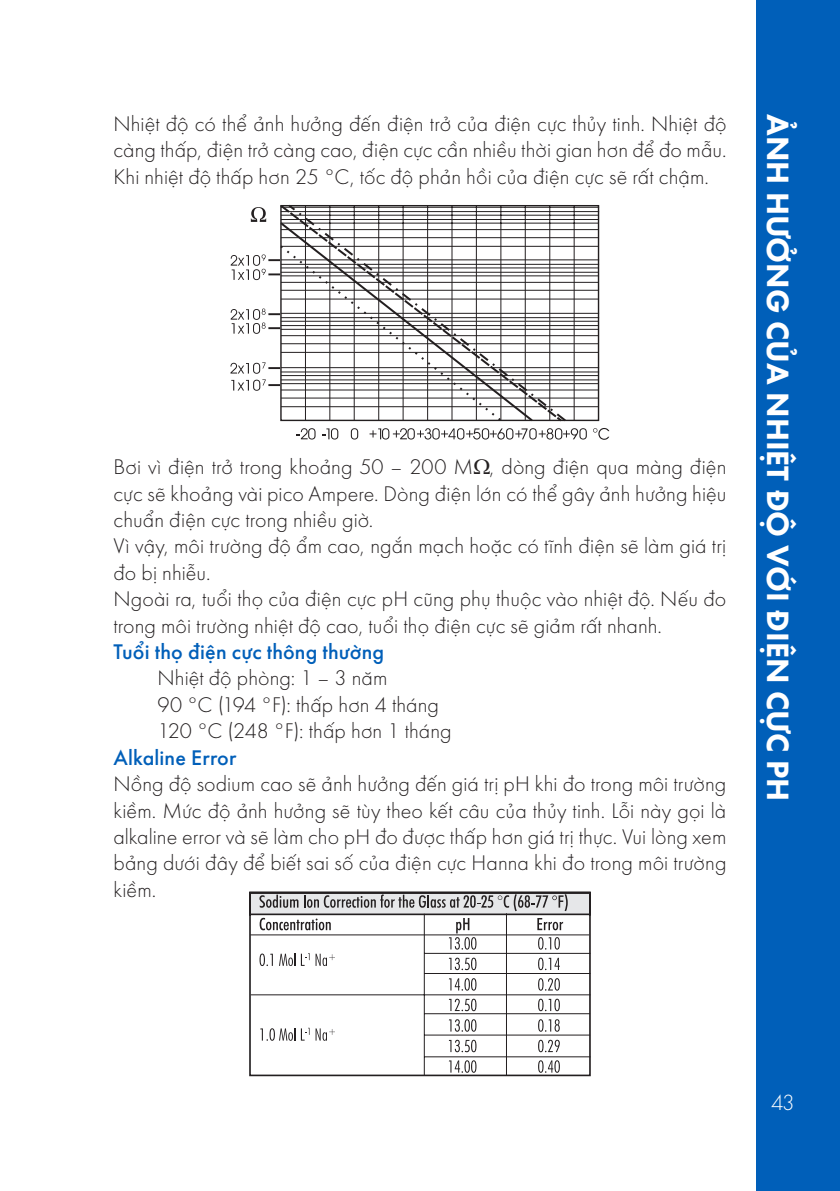
<style>
.page{position:relative;width:840px;height:1191px;background:#fff}
.page>*{position:absolute;margin:0;border:0;box-sizing:border-box;transform-origin:0 0}
.t1{font:700 32px "SVN Futura";color:#fff}
.t2{font:300 22.8px "SVN Futura";color:#fff}
.t3{font:300 22px/26.4px "SVN Futura";letter-spacing:.005em;color:#231f20;text-align:justify}
.t4{font:500 22px "SVN Futura";letter-spacing:.005em;color:#005fb9}
</style>
<div class="page">
<div style="left:755px;top:0;width:84px;height:1191px;background:#005fb9"></div>
<hr style="left:281px;top:406px;width:317px;height:1px;background:#231f20">
<hr style="left:281px;top:398px;width:317px;height:1px;background:#231f20">
<hr style="left:281px;top:390px;width:317px;height:1px;background:#231f20">
<hr style="left:281px;top:383px;width:317px;height:1px;background:#231f20">
<hr style="left:281px;top:379px;width:317px;height:1px;background:#231f20">
<hr style="left:281px;top:375px;width:317px;height:1px;background:#231f20">
<hr style="left:281px;top:371px;width:317px;height:1px;background:#231f20">
<hr style="left:281px;top:367px;width:317px;height:1px;background:#231f20">
<hr style="left:281px;top:352px;width:317px;height:1px;background:#231f20">
<hr style="left:281px;top:343px;width:317px;height:1px;background:#231f20">
<hr style="left:281px;top:335px;width:317px;height:1px;background:#231f20">
<hr style="left:281px;top:329px;width:317px;height:1px;background:#231f20">
<hr style="left:281px;top:325px;width:317px;height:1px;background:#231f20">
<hr style="left:281px;top:321px;width:317px;height:1px;background:#231f20">
<hr style="left:281px;top:317px;width:317px;height:1px;background:#231f20">
<hr style="left:281px;top:313px;width:317px;height:1px;background:#231f20">
<hr style="left:281px;top:299px;width:317px;height:1px;background:#231f20">
<hr style="left:281px;top:290px;width:317px;height:1px;background:#231f20">
<hr style="left:281px;top:282px;width:317px;height:1px;background:#231f20">
<hr style="left:281px;top:275px;width:317px;height:1px;background:#231f20">
<hr style="left:281px;top:272px;width:317px;height:1px;background:#231f20">
<hr style="left:281px;top:267px;width:317px;height:1px;background:#231f20">
<hr style="left:281px;top:264px;width:317px;height:1px;background:#231f20">
<hr style="left:281px;top:259px;width:317px;height:1px;background:#231f20">
<hr style="left:281px;top:246px;width:317px;height:1px;background:#231f20">
<hr style="left:281px;top:237px;width:317px;height:1px;background:#231f20">
<hr style="left:281px;top:229px;width:317px;height:1px;background:#231f20">
<hr style="left:281px;top:223px;width:317px;height:1px;background:#231f20">
<hr style="left:281px;top:219px;width:317px;height:1px;background:#231f20">
<hr style="left:281px;top:215px;width:317px;height:1px;background:#231f20">
<hr style="left:281px;top:211px;width:317px;height:1px;background:#231f20">
<hr style="left:281px;top:207px;width:317px;height:1px;background:#231f20">
<hr style="left:573px;top:206px;width:1px;height:214px;background:#231f20">
<svg style="left:230px;top:254px;width:48px;height:26px"></svg>
<svg style="left:230px;top:308px;width:48px;height:26px"></svg>
<svg style="left:230px;top:362px;width:48px;height:29px"></svg>
<svg style="left:322px;top:428px;width:16px;height:11px"></svg>
<svg style="left:350px;top:428px;width:8px;height:11px"></svg>
<svg style="left:593px;top:428px;width:16px;height:12px"></svg>
<svg style="left:251px;top:207px;width:15px;height:15px"></svg>
<svg style="left:296px;top:428px;width:19px;height:11px"></svg>
<svg style="left:369px;top:428px;width:217px;height:11px"></svg>
<svg style="left:278px;top:205px;width:8px;height:217px"></svg>
<svg style="left:286px;top:204px;width:281px;height:218px"></svg>
<svg style="left:249px;top:891px;width:342px;height:186px"></svg>
<svg style="left:260px;top:1028px;width:8px;height:12px"></svg>
<svg style="left:269px;top:1028px;width:6px;height:12px"></svg>
<svg style="left:270px;top:1029px;width:4px;height:10px"></svg>
<svg style="left:279px;top:1027px;width:16px;height:13px"></svg>
<svg style="left:301px;top:1027px;width:8px;height:13px"></svg>
<svg style="left:315px;top:1028px;width:20px;height:12px"></svg>
<svg style="left:259px;top:953px;width:6px;height:13px"></svg>
<svg style="left:260px;top:954px;width:4px;height:11px"></svg>
<svg style="left:266px;top:953px;width:7px;height:13px"></svg>
<svg style="left:279px;top:953px;width:16px;height:13px"></svg>
<svg style="left:301px;top:953px;width:8px;height:13px"></svg>
<svg style="left:315px;top:953px;width:20px;height:13px"></svg>
<svg style="left:259px;top:894px;width:308px;height:17px;background:#b9b9bb"></svg>
<svg style="left:259px;top:917px;width:71px;height:13px"></svg>
<svg style="left:537px;top:918px;width:25px;height:12px"></svg>
<svg style="left:448px;top:918px;width:27px;height:31px"></svg>
<svg style="left:448px;top:957px;width:27px;height:13px"></svg>
<svg style="left:448px;top:978px;width:27px;height:12px"></svg>
<svg style="left:448px;top:998px;width:27px;height:13px"></svg>
<svg style="left:448px;top:1019px;width:27px;height:12px"></svg>
<svg style="left:448px;top:1039px;width:27px;height:13px"></svg>
<svg style="left:448px;top:1060px;width:27px;height:12px"></svg>
<hr style="left:423px;top:913px;width:1px;height:162px;background:#231f20">
<hr style="left:506px;top:913px;width:1px;height:163px;background:#231f20">
<hr style="left:250px;top:994px;width:340px;height:1px;background:#231f20">
<hr style="left:424px;top:1013px;width:165px;height:1px;background:#231f20">
<hr style="left:424px;top:1034px;width:165px;height:1px;background:#231f20">
<hr style="left:424px;top:973px;width:166px;height:1px;background:#231f20">
<hr style="left:424px;top:1056px;width:166px;height:1px;background:#231f20">
<hr style="left:424px;top:953px;width:166px;height:1px;background:#231f20">
<svg style="left:537px;top:937px;width:6px;height:12px"></svg>
<svg style="left:539px;top:937px;width:19px;height:12px"></svg>
<svg style="left:537px;top:957px;width:6px;height:13px"></svg>
<svg style="left:539px;top:957px;width:20px;height:13px"></svg>
<svg style="left:537px;top:978px;width:6px;height:12px"></svg>
<svg style="left:539px;top:978px;width:19px;height:12px"></svg>
<svg style="left:537px;top:998px;width:6px;height:13px"></svg>
<svg style="left:539px;top:998px;width:19px;height:13px"></svg>
<svg style="left:537px;top:1019px;width:6px;height:12px"></svg>
<svg style="left:539px;top:1019px;width:20px;height:12px"></svg>
<svg style="left:537px;top:1039px;width:6px;height:13px"></svg>
<svg style="left:539px;top:1039px;width:20px;height:13px"></svg>
<svg style="left:537px;top:1060px;width:6px;height:12px"></svg>
<svg style="left:539px;top:1060px;width:19px;height:12px"></svg>
<hr style="left:250px;top:934px;width:339px;height:1px;background:#231f20">
<p class="t3" style="left:113px;top:109px;width:614px">Nhiệt độ có thể ảnh hưởng đến điện trở của điện cực thủy tinh. Nhiệt độ càng thấp, điện trở càng cao, điện cực cần nhiều thời gian hơn để đo mẫu.<br>Khi nhiệt độ thấp hơn 25 °C, tốc độ phản hồi của điện cực sẽ rất chậm.</p>
<p class="t3" style="left:113px;top:452px;width:614px">Bơi vì điện trở trong khoảng 50 – 200 M , dòng điện qua màng điện cực sẽ khoảng vài pico Ampere. Dòng điện lớn có thể gây ảnh hưởng hiệu chuẩn điện cực trong nhiều giờ.</p>
<p class="t3" style="left:113px;top:531px;width:614px">Vì vậy, môi trường độ ẩm cao, ngắn mạch hoặc có tĩnh điện sẽ làm giá trị đo bị nhiễu.</p>
<p class="t3" style="left:113px;top:584px;width:614px">Ngoài ra, tuổi thọ của điện cực pH cũng phụ thuộc vào nhiệt độ. Nếu đo trong môi trường nhiệt độ cao, tuổi thọ điện cực sẽ giảm rất nhanh.</p>
<p class="t4" style="left:113px;top:635px;width:272px">Tuổi thọ điện cực thông thường</p>
<p class="t3" style="left:157px;top:663px;width:231px">Nhiệt độ phòng: 1 – 3 năm</p>
<p class="t3" style="left:157px;top:690px;width:283px">90 °C (194 °F): thấp hơn 4 tháng</p>
<p class="t3" style="left:157px;top:716px;width:295px">120 °C (248 °F): thấp hơn 1 tháng</p>
<p class="t4" style="left:113px;top:741px;width:124px">Alkaline Error</p>
<p class="t3" style="left:113px;top:769px;width:614px">Nồng độ sodium cao sẽ ảnh hưởng đến giá trị pH khi đo trong môi trường kiềm. Mức độ ảnh hưởng sẽ tùy theo kết câu của thủy tinh. Lỗi này gọi là alkaline error và sẽ làm cho pH đo được thấp hơn giá trị thực. Vui lòng xem bảng dưới đây để biết sai số của điện cực Hanna khi đo trong môi trường kiềm.</p>
<p class="t1" style="left:801px;top:114px;width:688px;rotate:90deg">ẢNH HƯỞNG CỦA NHIỆT ĐỘ VỚI ĐIỆN CỰC PH</p>
<p class="t2" style="left:770px;top:1086px;width:25px">43</p>
</div>
